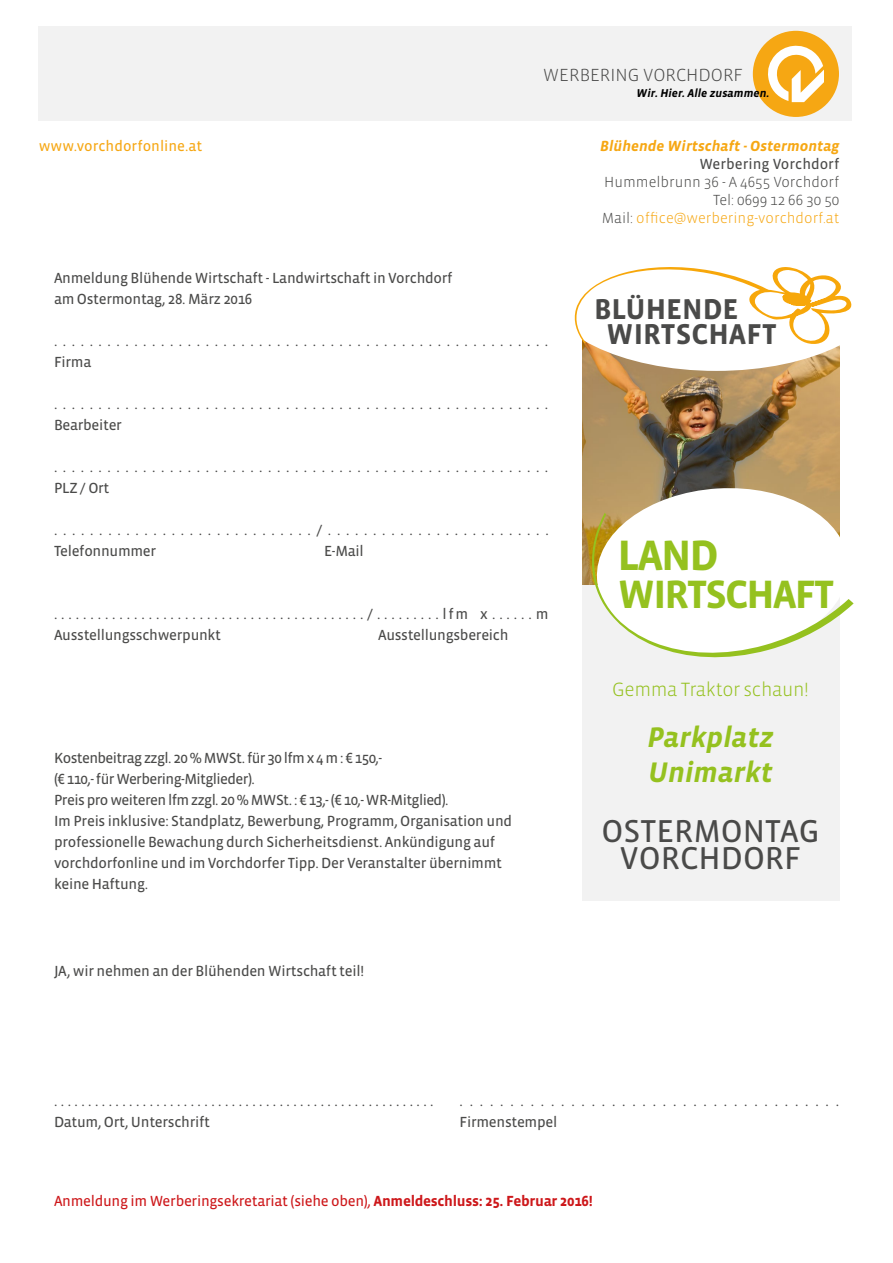
<style>
.page{position:relative;width:893px;height:1263px;background:#fff}
.page>*{position:absolute;margin:0;border:0;box-sizing:border-box;transform-origin:0 0}
.t1{font:700 43.5px "Vista Sans OT";color:#95c11f}
.t2{font:700 40.5px "Vista Sans OT";letter-spacing:-.05em;color:#95c11f}
.t3{font:32.4px/27.5px "Vista Sans OT";color:#4a4a49;text-align:center}
.t4{font:700 29.4px/24.5px "Vista Sans OT";color:#4a4a49}
.t5{font:italic 700 28.95px/34.8px "Vista Sans OT";color:#95c11f}
.t6{font:300 19.65px "Vista Sans OT";letter-spacing:-.02em;color:#95c11f}
.t7{font:300 18px "Vista Sans OT";color:#4a4a49}
.t8{font:15px/21px "Vista Sans OT";letter-spacing:-.02em;color:#4a4a49}
.t9{font:300 15px/18px "Vista Sans OT";color:#4a4a49;text-align:right}
.t10{font:15px "Vista Sans OT";letter-spacing:-.02em;color:#cd171a}
.t11{font:italic 700 15px "Vista Sans OT";color:#f6a713}
.t12{font:15px "Vista Sans OT";color:#f6a713}
.t13{font:15px "Vista Sans OT";color:#4a4a49}
.t14{font:italic 700 11.7px "Vista Sans OT";color:#000}
.s1{color:#f6a713}
.s2{font-weight:700}
</style>
<div class="page">
<img style="left:582px;top:346px;width:257px;height:239px">
<div style="left:582px;top:585px;width:257px;height:315px;background:#f2f2f2"></div>
<div style="left:544px;top:202px;width:345px;height:169px;background:#fff;border-radius:50%"></div>
<svg style="left:574px;top:267px;width:278px;height:79px"></svg>
<svg style="left:589px;top:484px;width:265px;height:177px"></svg>
<div style="left:39px;top:27px;width:813px;height:94px;background:#f2f2f2"></div>
<div style="left:753px;top:31px;width:86px;height:86px;background:#f6a713;border-radius:50%"></div>
<svg style="left:768px;top:45px;width:56px;height:57px"></svg>
<p class="t7" style="left:543px;top:66px;width:201px">WERBERING VORCHDORF</p>
<p class="t14" style="left:637px;top:87px;width:134px">Wir. Hier. Alle zusammen.</p>
<p class="t12" style="left:39px;top:138px;width:165px">www.vorchdorfonline.at</p>
<p class="t11" style="left:600px;top:138px;width:241px">Blühende Wirtschaft - Ostermontag</p>
<p class="t13" style="left:699px;top:156px;width:141px">Werbering Vorchdorf</p>
<p class="t9" style="left:602px;top:173px;width:239px">Hummelbrunn 36 - A 4655 Vorchdorf<br>Tel: 0699 12 66 30 50<br>Mail: <span class="s1">office@werbering-vorchdorf.at</span></p>
<p class="t8" style="left:54px;top:267px;width:400px">Anmeldung Blühende Wirtschaft - Landwirtschaft in Vorchdorf am Ostermontag, 28. März 2016</p>
<p class="t8" style="left:54px;top:330px;width:496px">........................................................<br>Firma</p>
<p class="t8" style="left:54px;top:393px;width:496px">........................................................<br>Bearbeiter</p>
<p class="t8" style="left:54px;top:456px;width:496px">........................................................<br>PLZ / Ort</p>
<p class="t8" style="left:54px;top:519px;width:496px">............................./.........................<br>Telefonnummer</p>
<p class="t8" style="left:324px;top:540px;width:41px">E-Mail</p>
<p class="t8" style="left:54px;top:603px;width:496px">.........................................../.........lfm x......m<br>Ausstellungsschwerpunkt</p>
<p class="t8" style="left:378px;top:624px;width:132px">Ausstellungsbereich</p>
<p class="t8" style="left:54px;top:747px;width:460px">Kostenbeitrag zzgl. 20 % MWSt. für 30 lfm x 4 m : € 150,-<br>(€ 110,- für Werbering-Mitglieder).<br>Preis pro weiteren lfm zzgl. 20 % MWSt. : € 13,- (€ 10,- WR-Mitglied).<br>Im Preis inklusive: Standplatz, Bewerbung, Programm, Organisation und professionelle Bewachung durch Sicherheitsdienst. Ankündigung auf vorchdorfonline und im Vorchdorfer Tipp. Der Veranstalter übernimmt keine Haftung.</p>
<p class="t8" style="left:54px;top:960px;width:312px">JA, wir nehmen an der Blühenden Wirtschaft teil!</p>
<h3 class="t4" style="left:606px;top:297px;width:172px;text-indent:-12px">BLÜHENDE<br>WIRTSCHAFT</h3>
<h1 class="t1" style="left:618px;top:533px;width:103px">LAND</h1>
<h2 class="t2" style="left:618px;top:573px;width:218px">WIRTSCHAFT</h2>
<h3 class="t6" style="left:612px;top:679px;width:198px">Gemma Traktor schaun!</h3>
<h3 class="t5" style="left:647px;top:721px;width:128px">Parkplatz<br>Unimarkt</h3>
<h3 class="t3" style="left:601px;top:818px;width:220px">OSTERMONTAG<br>VORCHDORF</h3>
<p class="t8" style="left:54px;top:1091px;width:381px">........................................................<br>Datum, Ort, Unterschrift</p>
<p class="t8" style="left:459px;top:1091px;width:381px">......................................<br>Firmenstempel</p>
<p class="t10" style="left:54px;top:1193px;width:540px">Anmeldung im Werberingsekretariat (siehe oben), <span class="s2">Anmeldeschluss: 25. Februar 2016!</span></p>
</div>
